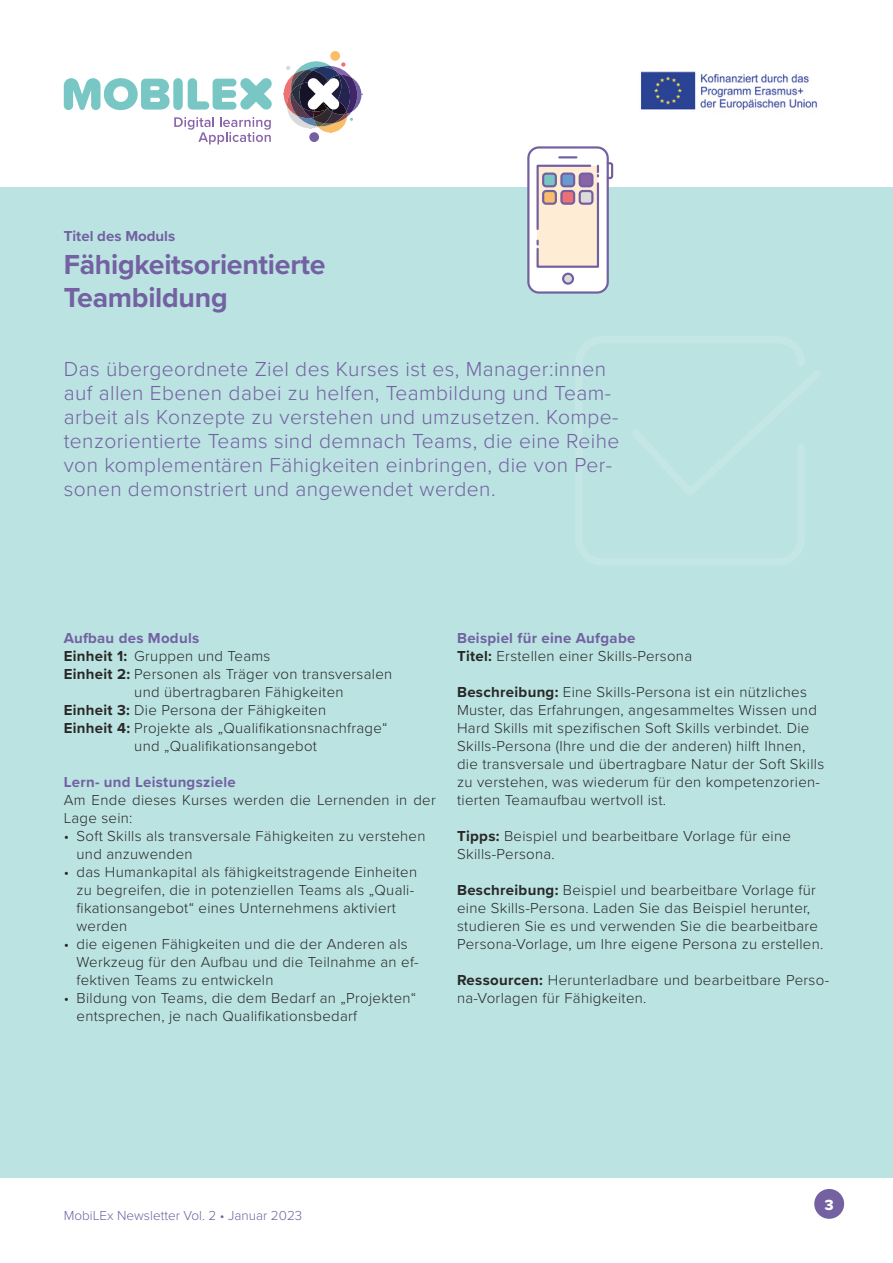
<style>
.page{position:relative;width:893px;height:1263px;background:#fff}
.page>*{position:absolute;margin:0;border:0;box-sizing:border-box;transform-origin:0 0}
.t1{font:700 28.5px/33px "Proxima Nova";letter-spacing:-.01em;color:#7361a1}
.t2{font:300 21px/24px "Proxima Nova";letter-spacing:.02em;color:#7361a1}
.t3{font:15.3px "Proxima Soft Extrabld";color:#fff}
.t4{font:300 15px/18px "Proxima Nova";letter-spacing:.02em;color:#282827}
.t5{font:700 15px "Proxima Nova";letter-spacing:.02em;color:#7361a1}
.t6{font:700 15px "Proxima Nova";color:#7361a1}
.t7{font:300 13.5px "Proxima Nova";color:#7361a1}
.s1{font-weight:700}
.s2{font-weight:700;color:#7361a1}
</style>
<div class="page">
<div style="left:330px;top:51px;width:10px;height:10px;background:#fabd68;border-radius:50%"></div>
<div style="left:309px;top:132px;width:10px;height:10px;background:#7460a1;border-radius:50%"></div>
<svg style="left:284px;top:61px;width:77px;height:71px"></svg>
<svg style="left:64px;top:78px;width:106px;height:32px"></svg>
<div style="left:173px;top:78px;width:10px;height:32px;background:#79c7c5;border-radius:5px"></div>
<svg style="left:188px;top:78px;width:84px;height:32px"></svg>
<svg style="left:174px;top:117px;width:97px;height:27px"></svg>
<div style="left:814px;top:1189px;width:30px;height:30px;background:#7361a1;border-radius:50%"></div>
<img style="left:640px;top:71px;width:177px;height:39px">
<div style="left:0;top:187px;width:893px;height:991px;background:#bbe3e2"></div>
<div style="left:528px;top:147px;width:80px;height:145px;background:#fff;border-radius:11px"></div>
<div style="left:527px;top:146px;width:82px;height:148px;border:2px solid #7360a1;border-radius:11px"></div>
<svg style="left:536px;top:155px;width:78px;height:131px"></svg>
<div style="left:543px;top:174px;width:13px;height:12px;background:#79c7c5;border-radius:3px"></div>
<div style="left:542px;top:173px;width:15px;height:14px;border:2px solid #7360a1;border-radius:3px"></div>
<div style="left:561px;top:174px;width:13px;height:12px;background:#699cce;border-radius:3px"></div>
<div style="left:560px;top:173px;width:15px;height:14px;border:2px solid #7360a1;border-radius:3px"></div>
<div style="left:580px;top:174px;width:12px;height:12px;background:#8a64a8;border-radius:3px"></div>
<div style="left:579px;top:173px;width:14px;height:14px;border:2px solid #7360a1;border-radius:3px"></div>
<div style="left:543px;top:191px;width:13px;height:13px;background:#fabd69;border-radius:3px"></div>
<div style="left:542px;top:190px;width:15px;height:15px;border:2px solid #7360a1;border-radius:3px"></div>
<div style="left:561px;top:191px;width:13px;height:13px;background:#ee7074;border-radius:3px"></div>
<div style="left:560px;top:190px;width:15px;height:15px;border:2px solid #7360a1;border-radius:3px"></div>
<div style="left:580px;top:191px;width:12px;height:13px;background:#dbdbdb;border-radius:3px"></div>
<div style="left:579px;top:190px;width:14px;height:15px;border:2px solid #7360a1;border-radius:3px"></div>
<p class="t6" style="left:64px;top:225px;width:113px">Titel des Moduls</p>
<h1 class="t1" style="left:64px;top:248px;width:263px">Fähigkeitsorientierte<br>Teambildung</h1>
<p class="t2" style="left:64px;top:356px;width:557px">Das übergeordnete Ziel des Kurses ist es, Manager:innen auf allen Ebenen dabei zu helfen, Teambildung und Team&shy;arbeit als Konzepte zu verstehen und umzusetzen. Kompe&shy;tenzorientierte Teams sind demnach Teams, die eine Reihe von komplementären Fähigkeiten einbringen, die von Per&shy;sonen demonstriert und angewendet werden.</p>
<p class="t5" style="left:64px;top:627px;width:137px">Aufbau des Moduls</p>
<p class="t4" style="left:64px;top:646px;width:208px"><span class="s1">Einheit 1:</span> Gruppen und Teams</p>
<p class="t4" style="left:64px;top:664px;width:330px"><span class="s1">Einheit 2:</span> Personen als Träger von transversalen</p>
<p class="t4" style="left:134px;top:682px;width:211px">und übertragbaren Fähigkeiten</p>
<p class="t4" style="left:64px;top:700px;width:264px"><span class="s1">Einheit 3:</span> Die Persona der Fähigkeiten</p>
<p class="t4" style="left:64px;top:718px;width:325px"><span class="s1">Einheit 4:</span> Projekte als „Qualifikationsnachfrage“</p>
<p class="t4" style="left:134px;top:736px;width:184px">und „Qualifikationsangebot</p>
<p class="t5" style="left:64px;top:771px;width:173px">Lern- und Leistungsziele</p>
<p class="t4" style="left:64px;top:790px;width:374px">Am Ende dieses Kurses werden die Lernenden in der<br>Lage sein:</p>
<p class="t4" style="left:77px;top:826px;width:350px;text-indent:-13px">• Soft Skills als transversale Fähigkeiten zu verstehen und anzuwenden</p>
<p class="t4" style="left:77px;top:862px;width:342px;text-indent:-13px">• das Humankapital als fähigkeitstragende Einheiten zu begreifen, die in potenziellen Teams als „Quali&shy;fikationsangebot“ eines Unternehmens aktiviert werden</p>
<p class="t4" style="left:77px;top:934px;width:344px;text-indent:-13px">• die eigenen Fähigkeiten und die der Anderen als<br>Werkzeug für den Aufbau und die Teilnahme an ef&shy;fektiven Teams zu entwickeln</p>
<p class="t4" style="left:77px;top:988px;width:341px;text-indent:-13px">• Bildung von Teams, die dem Bedarf an „Projekten“ entsprechen, je nach Qualifikationsbedarf</p>
<p class="t4" style="left:457px;top:628px;width:237px"><span class="s2">Beispiel für eine Aufgabe<br></span><span class="s1">Titel:</span> Erstellen einer Skills-Persona</p>
<p class="t4" style="left:457px;top:682px;width:369px"><span class="s1">Beschreibung:</span> Eine Skills-Persona ist ein nützliches Muster, das Erfahrungen, angesammeltes Wissen und Hard Skills mit spezifischen Soft Skills verbindet. Die Skills-Persona (Ihre und die der anderen) hilft Ihnen, die transversale und übertragbare Natur der Soft Skills zu verstehen, was wiederum für den kompetenzorien&shy;tierten Teamaufbau wertvoll ist.</p>
<p class="t4" style="left:457px;top:826px;width:335px"><span class="s1">Tipps:</span> Beispiel und bearbeitbare Vorlage für eine<br>Skills-Persona.</p>
<p class="t4" style="left:457px;top:880px;width:368px"><span class="s1">Beschreibung:</span> Beispiel und bearbeitbare Vorlage für eine Skills-Persona. Laden Sie das Beispiel herunter, studieren Sie es und verwenden Sie die bearbeitbare Persona-Vorlage, um Ihre eigene Persona zu erstellen.</p>
<p class="t4" style="left:457px;top:970px;width:374px"><span class="s1">Ressourcen:</span> Herunterladbare und bearbeitbare Perso&shy;na-Vorlagen für Fähigkeiten.</p>
<p class="t7" style="left:64px;top:1206px;width:240px">MobiLEx Newsletter Vol. 2 • Januar 2023</p>
<p class="t3" style="left:825px;top:1193px;width:10px">3</p>
</div>
